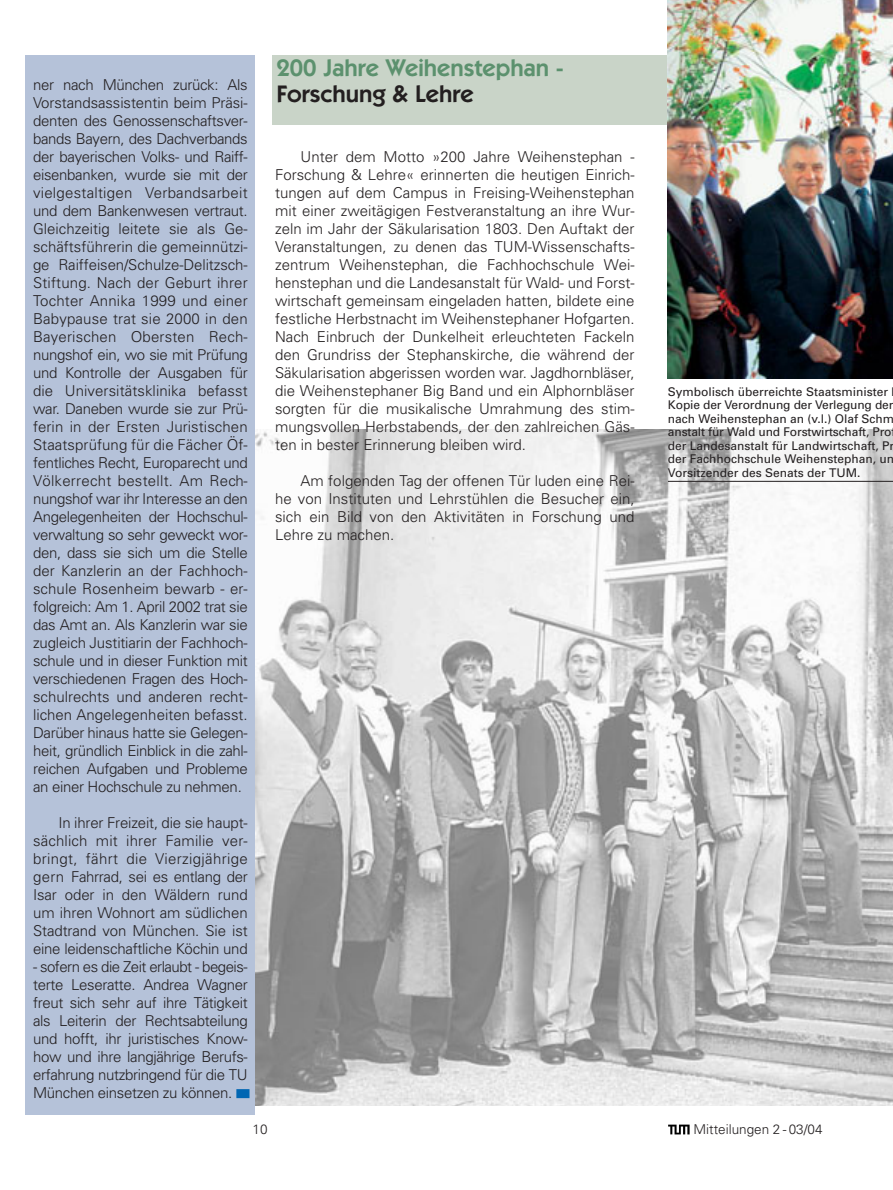
<style>
.page{position:relative;width:893px;height:1190px;background:#fff}
.page>*{position:absolute;margin:0;border:0;box-sizing:border-box;transform-origin:0 0}
.t1{font:600 24px "Itc Kabel";color:#5c916e}
.t2{font:600 24px "Itc Kabel";color:#231f20}
.t3{font:300 15px/18px "Univers";letter-spacing:-.015em;color:#231f20;text-align:justify}
.t4{font:300 13.5px "Univers";color:#231f20}
.t5{font:12px/13.5px "Univers";color:#231f20}
</style>
<div class="page">
<div style="left:272px;top:55px;width:396px;height:70px;background:#c9d4c8"></div>
<svg style="left:668px;top:1124px;width:21px;height:10px"></svg>
<div style="left:26px;top:55px;width:229px;height:1059px;background:#b5c2d9"></div>
<img style="left:255px;top:429px;width:637px;height:677px">
<img style="left:668px;top:0;width:224px;height:378px">
<hr style="left:668px;top:481px;width:224px;height:1px;background:#231f20">
<div style="left:236px;top:1089px;width:13px;height:9px;background:#0066b3"></div>
<p class="t3" style="left:33px;top:77px;width:216px">ner nach München zurück: Als Vorstandsassistentin beim Präsi&shy;denten des Genossenschaftsver&shy;bands Bayern, des Dachverbands der bayerischen Volks- und Raiff&shy;eisenbanken, wurde sie mit der vielgestaltigen Verbandsarbeit und dem Bankenwesen vertraut.<br>Gleichzeitig leitete sie als Ge&shy;schäftsführerin die gemeinnützi&shy;ge Raiffeisen/Schulze-Delitzsch-Stiftung. Nach der Geburt ihrer Tochter Annika 1999 und einer Babypause trat sie 2000 in den Bayerischen Obersten Rech&shy;nungshof ein, wo sie mit Prüfung und Kontrolle der Ausgaben für die Universitätsklinika befasst war. Daneben wurde sie zur Prü&shy;ferin in der Ersten Juristischen Staatsprüfung für die Fächer Öf&shy;fentliches Recht, Europarecht und Völkerrecht bestellt. Am Rech&shy;nungshof war ihr Interesse an den Angelegenheiten der Hochschul&shy;verwaltung so sehr geweckt wor&shy;den, dass sie sich um die Stelle der Kanzlerin an der Fachhoch&shy;schule Rosenheim bewarb - er&shy;folgreich: Am 1. April 2002 trat sie das Amt an. Als Kanzlerin war sie zugleich Justitiarin der Fachhoch&shy;schule und in dieser Funktion mit verschiedenen Fragen des Hoch&shy;schulrechts und anderen recht&shy;lichen Angelegenheiten befasst.<br>Darüber hinaus hatte sie Gelegen&shy;heit, gründlich Einblick in die zahl&shy;reichen Aufgaben und Probleme an einer Hochschule zu nehmen.</p>
<p class="t3" style="left:33px;top:815px;width:216px;text-indent:26px">In ihrer Freizeit, die sie haupt&shy;sächlich mit ihrer Familie ver&shy;bringt, fährt die Vierzigjährige gern Fahrrad, sei es entlang der Isar oder in den Wäldern rund um ihren Wohnort am südlichen Stadtrand von München. Sie ist eine leidenschaftliche Köchin und</p>
<p class="t3" style="left:33px;top:959px;width:216px">- sofern es die Zeit erlaubt - begeis&shy;terte Leseratte. Andrea Wagner freut sich sehr auf ihre Tätigkeit als Leiterin der Rechtsabteilung und hofft, ihr juristisches Know&shy;how und ihre langjährige Berufs&shy;erfahrung nutzbringend für die TU München einsetzen zu können.</p>
<h1 class="t1" style="left:276px;top:60px;width:289px">200 Jahre Weihenstephan -</h1>
<h1 class="t2" style="left:276px;top:85px;width:199px">Forschung &amp; Lehre</h1>
<p class="t3" style="left:275px;top:149px;width:361px;text-indent:26px">Unter dem Motto »200 Jahre Weihenstephan - Forschung &amp; Lehre« erinnerten die heutigen Einrich&shy;tungen auf dem Campus in Freising-Weihenstephan mit einer zweitägigen Festveranstaltung an ihre Wur&shy;zeln im Jahr der Säkularisation 1803. Den Auftakt der Veranstaltungen, zu denen das TUM-Wissenschafts&shy;zentrum Weihenstephan, die Fachhochschule Wei&shy;henstephan und die Landesanstalt für Wald- und Forst&shy;wirtschaft gemeinsam eingeladen hatten, bildete eine festliche Herbstnacht im Weihenstephaner Hofgarten.<br>Nach Einbruch der Dunkelheit erleuchteten Fackeln den Grundriss der Stephanskirche, die während der Säkularisation abgerissen worden war. Jagdhornbläser, die Weihenstephaner Big Band und ein Alphornbläser sorgten für die musikalische Umrahmung des stim&shy;mungsvollen Herbstabends, der den zahlreichen Gäs&shy;ten in bester Erinnerung bleiben wird.</p>
<p class="t3" style="left:275px;top:473px;width:361px;text-indent:26px">Am folgenden Tag der offenen Tür luden eine Rei&shy;he von Instituten und Lehrstühlen die Besucher ein, sich ein Bild von den Aktivitäten in Forschung und Lehre zu machen.</p>
<p class="t5" style="left:668px;top:386px;width:228px">Symbolisch überreichte Staatsminister Kopie der Verordnung der Verlegung der nach Weihenstephan an (v.l.) Olaf Schm anstalt für Wald und Forstwirtschaft, Pro der Landesanstalt für Landwirtschaft, Pr der Fachhochschule Weihenstephan, un Vorsitzender des Senats der TUM.</p>
<p class="t4" style="left:252px;top:1124px;width:17px">10</p>
<p class="t4" style="left:693px;top:1124px;width:131px">Mitteilungen 2 - 03/04</p>
</div>
